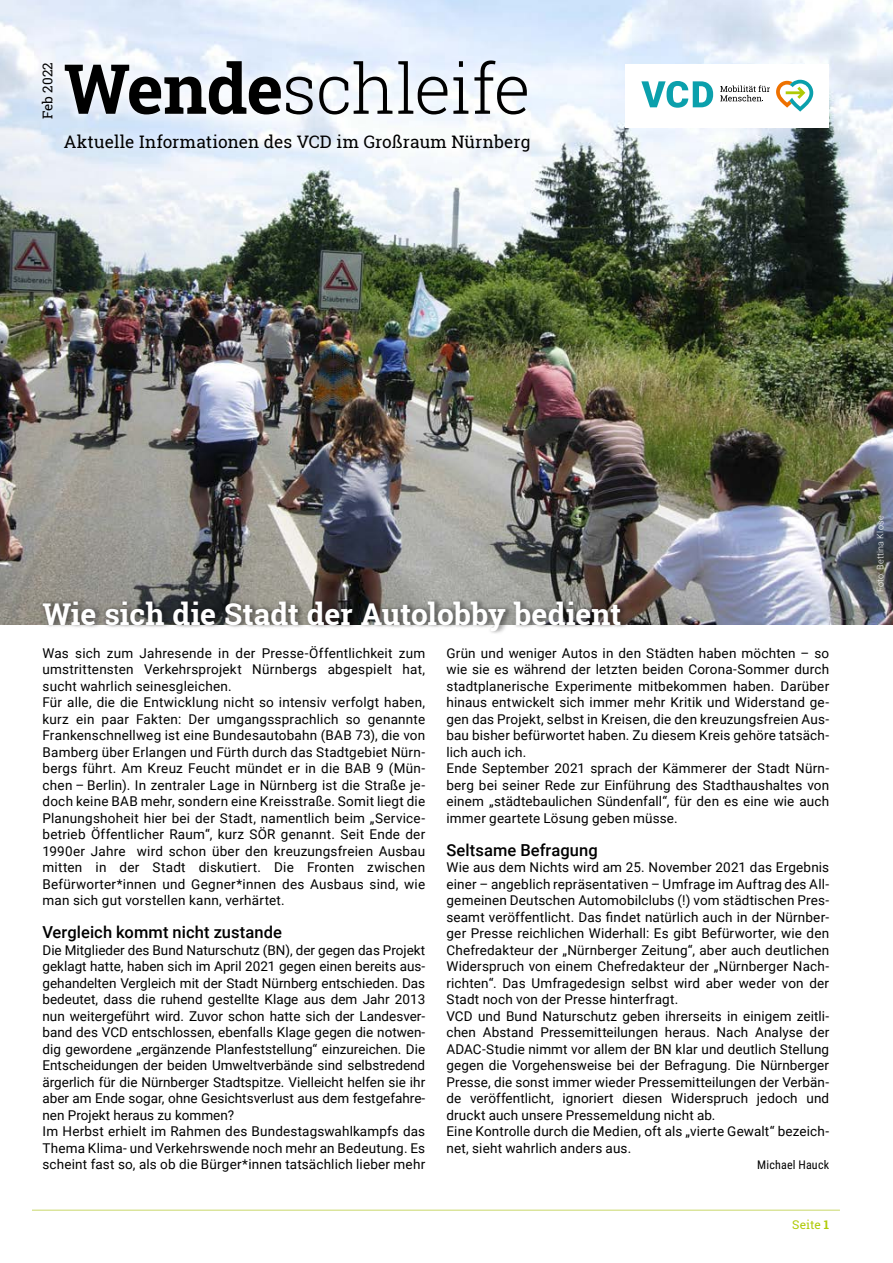
<style>
.page{position:relative;width:893px;height:1263px;background:#fff}
.page>*{position:absolute;margin:0;border:0;box-sizing:border-box;transform-origin:0 0}
.t1{font:300 69px "Roboto Slab";letter-spacing:-.015em;color:#000}
.t2{font:700 30px "Roboto Slab";letter-spacing:-.005em;color:#fff}
.t3{font:17.25px "Roboto Slab";letter-spacing:.005em;color:#000}
.t4{font:500 16.5px "Roboto";letter-spacing:.005em;color:#000}
.t5{font:13.5px/16.5px "Roboto";letter-spacing:.01em;color:#000}
.t6{font:13.5px "Roboto Slab";letter-spacing:.005em;color:#000}
.t7{font:12px "Roboto Condensed";letter-spacing:.015em;color:#000}
.t8{font:12px "Roboto Slab";color:#afca05}
.t9{font:300 9px "Roboto";letter-spacing:.02em;color:#fff}
.s1{font-weight:700}
</style>
<div class="page">
<hr style="left:32px;top:1209px;width:808px;height:2px;background:#dae49b">
<img style="left:0;top:0;width:893px;height:625px">
<div style="left:43px;top:598px;width:586px;height:37px;background:#000;opacity:.35"></div>
<div style="left:39px;top:599px;width:585px;height:36px;background:#000;opacity:.3"></div>
<div style="left:54px;top:123px;width:487px;height:39px;background:#fff;opacity:.75"></div>
<div style="left:625px;top:64px;width:204px;height:64px;background:#fff"></div>
<svg style="left:720px;top:85px;width:50px;height:17px"></svg>
<svg style="left:641px;top:81px;width:72px;height:27px"></svg>
<svg style="left:776px;top:80px;width:37px;height:32px"></svg>
<div style="left:53px;top:49px;width:485px;height:76px;background:#fff;opacity:.75"></div>
<div style="left:35px;top:56px;width:25px;height:69px;background:#fff;opacity:.5"></div>
<p class="t6" style="left:38px;top:119px;width:58px;rotate:-90deg">Feb 2022</p>
<h1 class="t1" style="left:64px;top:41px;width:468px"><span class="s1">Wende</span>schleife</h1>
<p class="t3" style="left:64px;top:130px;width:468px">Aktuelle Informationen des VCD im Großraum Nürnberg</p>
<h2 class="t2" style="left:43px;top:593px;width:580px">Wie sich die Stadt der Autolobby bedient</h2>
<p class="t5" style="left:43px;top:644px;width:384px">Was sich zum Jahresende in der Presse-Öffentlichkeit zum umstrittensten Verkehrsprojekt Nürnbergs abgespielt hat, sucht wahrlich seinesgleichen.<br>Für alle, die die Entwicklung nicht so intensiv verfolgt haben, kurz ein paar Fakten: Der umgangssprachlich so genannte Frankenschnellweg ist eine Bundesautobahn (BAB 73), die von Bamberg über Erlangen und Fürth durch das Stadtgebiet Nürn&shy;bergs führt. Am Kreuz Feucht mündet er in die BAB 9 (Mün&shy;chen – Berlin). In zentraler Lage in Nürnberg ist die Straße je&shy;doch keine BAB mehr, sondern eine Kreisstraße. Somit liegt die Planungshoheit hier bei der Stadt, namentlich beim „Service&shy;betrieb Öffentlicher Raum“, kurz SÖR genannt. Seit Ende der 1990er Jahre wird schon über den kreuzungsfreien Ausbau mitten in der Stadt diskutiert. Die Fronten zwischen Befürworter*innen und Gegner*innen des Ausbaus sind, wie man sich gut vorstellen kann, verhärtet.</p>
<p class="t4" style="left:43px;top:921px;width:241px">Vergleich kommt nicht zustande</p>
<p class="t5" style="left:43px;top:941px;width:384px">Die Mitglieder des Bund Naturschutz (BN), der gegen das Projekt geklagt hatte, haben sich im April 2021 gegen einen bereits aus&shy;gehandelten Vergleich mit der Stadt Nürnberg entschieden. Das bedeutet, dass die ruhend gestellte Klage aus dem Jahr 2013 nun weitergeführt wird. Zuvor schon hatte sich der Landesver&shy;band des VCD entschlossen, ebenfalls Klage gegen die notwen&shy;dig gewordene „ergänzende Planfeststellung“ einzureichen. Die Entscheidungen der beiden Umweltverbände sind selbstredend ärgerlich für die Nürnberger Stadtspitze. Vielleicht helfen sie ihr aber am Ende sogar, ohne Gesichtsverlust aus dem festgefahre&shy;nen Projekt heraus zu kommen?<br>Im Herbst erhielt im Rahmen des Bundestagswahlkampfs das Thema Klima- und Verkehrswende noch mehr an Bedeutung. Es scheint fast so, als ob die Bürger*innen tatsächlich lieber mehr</p>
<p class="t5" style="left:446px;top:644px;width:384px">Grün und weniger Autos in den Städten haben möchten – so wie sie es während der letzten beiden Corona-Sommer durch stadtplanerische Experimente mitbekommen haben. Darüber hinaus entwickelt sich immer mehr Kritik und Widerstand ge&shy;gen das Projekt, selbst in Kreisen, die den kreuzungsfreien Aus&shy;bau bisher befürwortet haben. Zu diesem Kreis gehöre tatsäch&shy;lich auch ich.<br>Ende September 2021 sprach der Kämmerer der Stadt Nürn&shy;berg bei seiner Rede zur Einführung des Stadthaushaltes von einem „städtebaulichen Sündenfall“, für den es eine wie auch immer geartete Lösung geben müsse.</p>
<p class="t4" style="left:446px;top:838px;width:153px">Seltsame Befragung</p>
<p class="t5" style="left:446px;top:859px;width:384px">Wie aus dem Nichts wird am 25. November 2021 das Ergebnis einer – angeblich repräsentativen – Umfrage im Auftrag des All&shy;gemeinen Deutschen Automobilclubs (!) vom städtischen Pres&shy;seamt veröffentlicht. Das findet natürlich auch in der Nürnber&shy;ger Presse reichlichen Widerhall: Es gibt Befürworter, wie den Chefredakteur der „Nürnberger Zeitung“, aber auch deutlichen Widerspruch von einem Chefredakteur der „Nürnberger Nach&shy;richten“. Das Umfragedesign selbst wird aber weder von der Stadt noch von der Presse hinterfragt.<br>VCD und Bund Naturschutz geben ihrerseits in einigem zeitli&shy;chen Abstand Pressemitteilungen heraus. Nach Analyse der ADAC-Studie nimmt vor allem der BN klar und deutlich Stellung gegen die Vorgehensweise bei der Befragung. Die Nürnberger Presse, die sonst immer wieder Pressemitteilungen der Verbän&shy;de veröffentlicht, ignoriert diesen Widerspruch jedoch und druckt auch unsere Pressemeldung nicht ab.<br>Eine Kontrolle durch die Medien, oft als „vierte Gewalt“ bezeich&shy;net, sieht wahrlich anders aus.</p>
<p class="t7" style="left:757px;top:1157px;width:73px">Michael Hauck</p>
<p class="t8" style="left:792px;top:1217px;width:38px">Seite <span class="s1">1</span></p>
<p class="t9" style="left:874px;top:592px;width:78px;rotate:-90deg">Foto: Bettina Klose</p>
</div>
